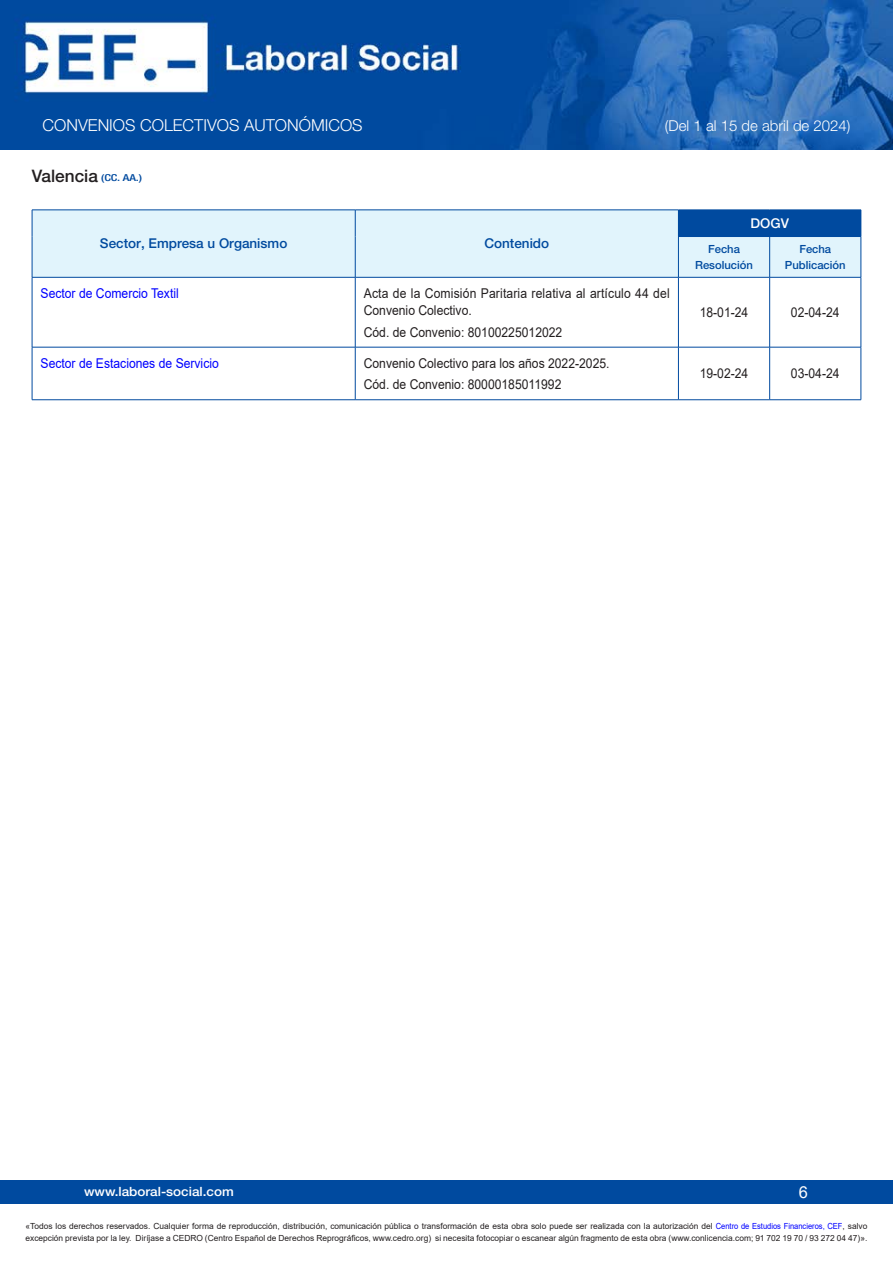
<style>
.page{position:relative;width:893px;height:1263px;background:#fff}
.page>*{position:absolute;margin:0;border:0;box-sizing:border-box;transform-origin:0 0}
.Comunidades{font:500 17.25px "Helvetica Neue LT Std";color:#231f20}
.t1{font:300 16.5px "Helvetica Neue LT Std";color:#fff}
.t2{font:16.5px "Arial";color:#fff}
.t3{font:300 15px "Helvetica Neue LT Std";color:#fff}
.Tablas_y_gráficos{font:13.5px/17.2px "Arial";color:#231f20;scale:.9 1}
.Tablas_y_gráficos-2{font:13.5px "Arial";color:#00f;scale:.9 1}
.Cabeceras_tablas_y_g{font:500 13.5px "Helvetica Neue LT Std";color:#004a9f}
.fechas{font:13.5px "Arial";color:#231f20;scale:.9 1}
.Cabeceras_tablas_y_g-2{font:500 13.5px "Helvetica Neue LT Std";color:#fff}
.t4{font:500 12.75px "Helvetica Neue LT Std";color:#fff;scale:1.06 1}
.Cabeceras_tablas_y_g-3{font:500 11.25px/15.8px "Helvetica Neue LT Std";color:#004a9f;text-align:center}
.t5{font:8.4px/12px "Arial";color:#231f20}
.s1{font-stretch:condensed;font-size:9.6px;color:#004a9f}
.s2{color:#00f}
</style>
<div class="page">
<div style="left:0;top:1180px;width:893px;height:23px;background:#004a9f"></div>
<img style="left:0;top:0;width:893px;height:149px">
<div style="left:33px;top:211px;width:828px;height:66px;background:#e1f4fc"></div>
<div style="left:678px;top:210px;width:183px;height:26px;background:#004a9f"></div>
<svg style="left:33px;top:278px;width:828px;height:121px"></svg>
<hr style="left:355px;top:277px;width:1px;height:70px;background:#004a9f">
<hr style="left:769px;top:277px;width:1px;height:70px;background:#004a9f">
<hr style="left:32px;top:347px;width:323px;height:1px;background:#004a9f">
<hr style="left:355px;top:347px;width:323px;height:1px;background:#004a9f">
<hr style="left:355px;top:347px;width:1px;height:53px;background:#004a9f">
<hr style="left:678px;top:347px;width:92px;height:1px;background:#004a9f">
<hr style="left:770px;top:347px;width:91px;height:1px;background:#004a9f">
<hr style="left:769px;top:347px;width:1px;height:53px;background:#004a9f">
<svg style="left:32px;top:211px;width:1px;height:25px"></svg>
<hr style="left:32px;top:236px;width:1px;height:41px;background:#004a9f">
<hr style="left:32px;top:210px;width:323px;height:1px;background:#004a9f">
<svg style="left:355px;top:211px;width:1px;height:25px"></svg>
<hr style="left:355px;top:236px;width:1px;height:41px;background:#004a9f">
<hr style="left:355px;top:210px;width:323px;height:1px;background:#004a9f">
<svg style="left:861px;top:210px;width:1px;height:26px"></svg>
<hr style="left:32px;top:277px;width:323px;height:1px;background:#004a9f">
<hr style="left:355px;top:277px;width:323px;height:1px;background:#004a9f">
<hr style="left:678px;top:237px;width:1px;height:40px;background:#004a9f">
<hr style="left:678px;top:236px;width:92px;height:1px;background:#004a9f">
<hr style="left:678px;top:277px;width:92px;height:1px;background:#004a9f">
<hr style="left:769px;top:237px;width:1px;height:40px;background:#004a9f">
<hr style="left:770px;top:236px;width:91px;height:1px;background:#004a9f">
<hr style="left:861px;top:237px;width:1px;height:40px;background:#004a9f">
<hr style="left:770px;top:277px;width:91px;height:1px;background:#004a9f">
<hr style="left:861px;top:277px;width:1px;height:70px;background:#004a9f">
<hr style="left:861px;top:347px;width:1px;height:53px;background:#004a9f">
<hr style="left:678px;top:399px;width:92px;height:1px;background:#004a9f">
<hr style="left:770px;top:399px;width:91px;height:1px;background:#004a9f">
<hr style="left:32px;top:277px;width:1px;height:70px;background:#004a9f">
<hr style="left:678px;top:277px;width:1px;height:70px;background:#004a9f">
<hr style="left:32px;top:347px;width:1px;height:53px;background:#004a9f">
<hr style="left:678px;top:347px;width:1px;height:53px;background:#004a9f">
<hr style="left:32px;top:399px;width:323px;height:1px;background:#004a9f">
<hr style="left:355px;top:399px;width:323px;height:1px;background:#004a9f">
<h2 class="t1" style="left:43px;top:115px;width:322px">CONVENIOS COLECTIVOS AUTONÓMICOS</h2>
<h3 class="t3" style="left:665px;top:117px;width:187px">(Del 1 al 15 de abril de 2024)</h3>
<p class="Comunidades" style="left:32px;top:166px;width:112px">Valencia <span class="s1">(CC. AA.)</span></p>
<p class="Cabeceras_tablas_y_g" style="left:100px;top:236px;width:189px">Sector, Empresa u Organismo</p>
<p class="Cabeceras_tablas_y_g" style="left:484px;top:236px;width:66px">Contenido</p>
<p class="Tablas_y_gráficos-2" style="left:41px;top:284px;width:155px">Sector de Comercio Textil</p>
<p class="Tablas_y_gráficos" style="left:364px;top:284px;width:341px">Acta de la Comisión Paritaria relativa al artículo 44 del<br>Convenio Colectivo.</p>
<p class="Tablas_y_gráficos" style="left:364px;top:323px;width:222px">Cód. de Convenio: 80100225012022</p>
<p class="Tablas_y_gráficos-2" style="left:41px;top:354px;width:200px">Sector de Estaciones de Servicio</p>
<p class="Tablas_y_gráficos" style="left:364px;top:354px;width:275px">Convenio Colectivo para los años 2022-2025.</p>
<p class="Tablas_y_gráficos" style="left:364px;top:376px;width:221px">Cód. de Convenio: 80000185011992</p>
<p class="Cabeceras_tablas_y_g-2" style="left:750px;top:215px;width:40px">DOGV</p>
<p class="Cabeceras_tablas_y_g-3" style="left:695px;top:241px;width:59px">Fecha<br>Resolución</p>
<p class="Cabeceras_tablas_y_g-3" style="left:785px;top:241px;width:62px">Fecha<br>Publicación</p>
<p class="fechas" style="left:700px;top:303px;width:56px">18-01-24</p>
<p class="fechas" style="left:791px;top:303px;width:56px">02-04-24</p>
<p class="fechas" style="left:700px;top:364px;width:56px">19-02-24</p>
<p class="fechas" style="left:791px;top:364px;width:56px">03-04-24</p>
<h3 class="t4" style="left:84px;top:1184px;width:143px">www.laboral-social.com</h3>
<h2 class="t2" style="left:799px;top:1180px;width:11px">6</h2>
<p class="t5" style="left:26px;top:1220px;width:843px">«Todos los derechos reservados. Cualquier forma de reproducción, distribución, comunicación pública o transformación de esta obra solo puede ser realizada con la autorización del <span class="s2">Centro de Estudios Financieros, CEF</span>, salvo excepción prevista por la ley. Diríjase a CEDRO (Centro Español de Derechos Reprográficos, www.cedro.org) si necesita fotocopiar o escanear algún fragmento de esta obra (www.conlicencia.com; 91 702 19 70 / 93 272 04 47)».</p>
</div>
